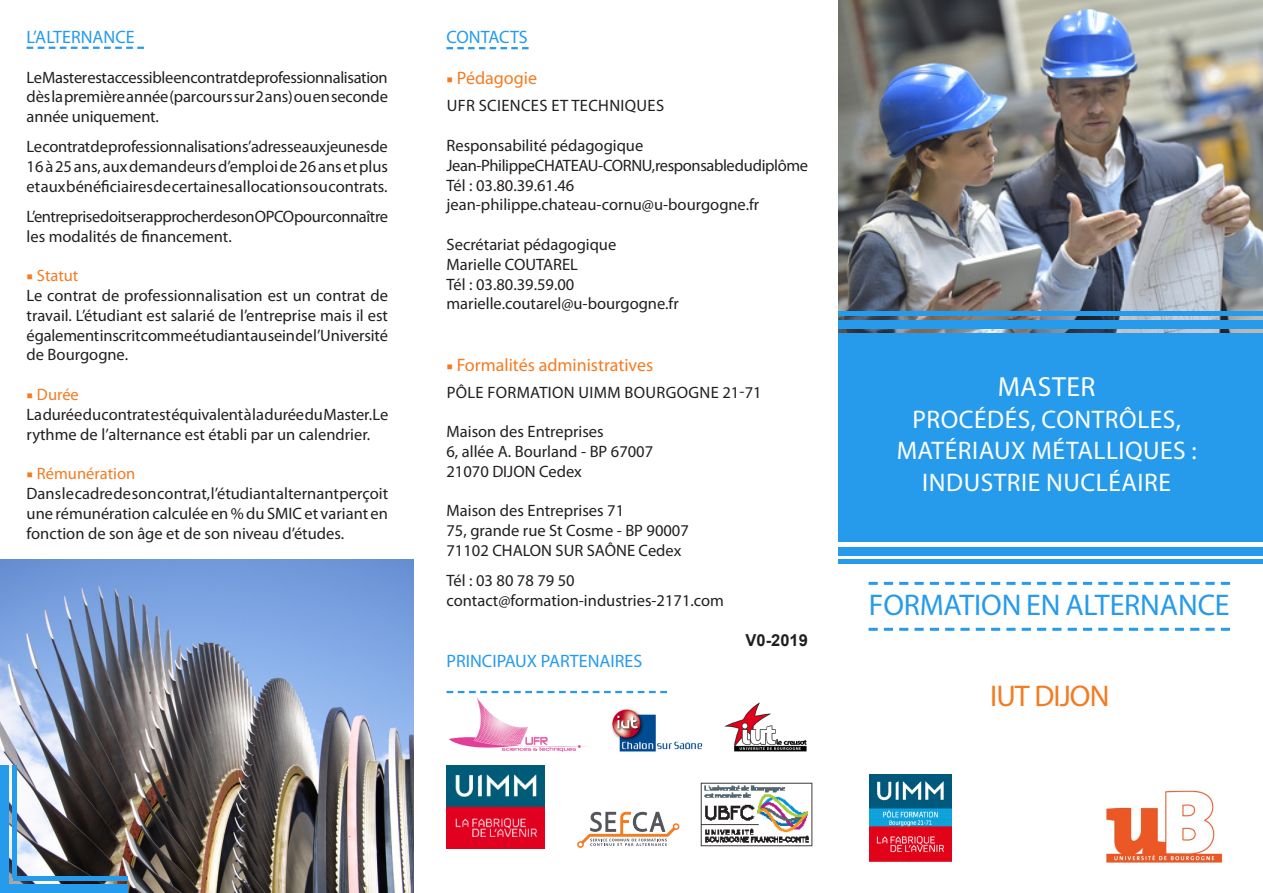
<style>
.page{position:relative;width:1263px;height:893px;background:#fff}
.page>*{position:absolute;margin:0;border:0;box-sizing:border-box;transform-origin:0 0}
.t1{font:30px "Myriad Pro";letter-spacing:-.005em;color:#269beb}
.t2{font:30px "Myriad Pro";letter-spacing:-.03em;color:#f47b21}
.t3{font:27.75px "Myriad Pro";letter-spacing:.02em;color:#fff}
.t4{font:25.5px "Myriad Pro";letter-spacing:.02em;color:#fff}
.t5{font:18px "Myriad Pro";color:#269beb}
.t6{font:18px "Myriad Pro";color:#f47b21}
.t7{font:16.5px/19.8px "Myriad Pro";color:#231f20;text-align:justify}
.t8{font:16.5px/19.8px "Myriad Pro";letter-spacing:-.025em;color:#231f20}
.t9{font:16.5px "Myriad Pro";letter-spacing:.02em;color:#231f20}
.t10{font:16.5px "Myriad Pro";color:#f47b21}
.t11{font:700 16.5px "Arial";color:#231f20}
.s1{font-family:"Minion Pro";font-weight:500}
.s2{font-family:"Minion Pro";font-weight:500;font-size:16.5px}
</style>
<div class="page">
<img style="left:0;top:560px;width:413px;height:333px">
<img style="left:839px;top:0;width:424px;height:333px">
<img style="left:611px;top:708px;width:92px;height:44px">
<div style="left:839px;top:333px;width:424px;height:209px;background:#269beb"></div>
<hr style="left:839px;top:560px;width:424px;height:4px;background:#269beb">
<hr style="left:839px;top:312px;width:424px;height:4px;background:#269beb">
<div style="left:839px;top:547px;width:424px;height:8px;background:#269beb"></div>
<div style="left:839px;top:320px;width:424px;height:9px;background:#269beb"></div>
<svg style="left:868px;top:628px;width:362px;height:3px"></svg>
<svg style="left:868px;top:582px;width:362px;height:3px"></svg>
<svg style="left:446px;top:47px;width:83px;height:2px"></svg>
<svg style="left:446px;top:691px;width:221px;height:2px"></svg>
<svg style="left:577px;top:812px;width:102px;height:36px"></svg>
<hr style="left:13px;top:765px;width:4px;height:113px;background:#269beb">
<hr style="left:13px;top:876px;width:115px;height:4px;background:#269beb">
<div style="left:0;top:765px;width:9px;height:128px;background:#269beb"></div>
<div style="left:0;top:884px;width:128px;height:9px;background:#269beb"></div>
<svg style="left:27px;top:47px;width:117px;height:2px"></svg>
<img style="left:449px;top:697px;width:138px;height:55px">
<img style="left:724px;top:702px;width:83px;height:50px">
<img style="left:1106px;top:790px;width:117px;height:73px">
<img style="left:700px;top:782px;width:113px;height:65px">
<img style="left:869px;top:774px;width:82px;height:88px">
<img style="left:446px;top:765px;width:98px;height:84px">
<p class="t5" style="left:27px;top:26px;width:110px">L’ALTERNANCE</p>
<p class="t7" style="left:27px;top:67px;width:363px">Le Master est accessible en contrat de professionnalisation dès la première année (parcours sur 2 ans) ou en seconde année uniquement.</p>
<p class="t7" style="left:27px;top:136px;width:363px">Le contrat de professionnalisation s’adresse aux jeunes de 16 à 25 ans, aux demandeurs d’emploi de 26 ans et plus et aux bénéficiaires de certaines allocations ou contrats.</p>
<p class="t8" style="left:27px;top:206px;width:363px">L’entreprise doit se rapprocher de son OPCO pour connaître les modalités de financement.</p>
<p class="t10" style="left:27px;top:265px;width:53px"><span class="s1">■</span> Statut</p>
<p class="t7" style="left:27px;top:285px;width:363px">Le contrat de professionnalisation est un contrat de travail. L’étudiant est salarié de l’entreprise mais il est également inscrit comme étudiant au sein de l’Université de Bourgogne.</p>
<p class="t10" style="left:27px;top:384px;width:54px"><span class="s1">■</span> Durée</p>
<p class="t7" style="left:27px;top:404px;width:363px">La durée du contrat est équivalent à la durée du Master. Le rythme de l’alternance est établi par un calendrier.</p>
<p class="t10" style="left:27px;top:463px;width:110px"><span class="s1">■</span> Rémunération</p>
<p class="t7" style="left:27px;top:483px;width:363px">Dans le cadre de son contrat, l’étudiant alternant perçoit une rémunération calculée en % du SMIC et variant en fonction de son âge et de son niveau d’études.</p>
<p class="t5" style="left:446px;top:26px;width:83px">CONTACTS</p>
<p class="t6" style="left:446px;top:67px;width:92px"><span class="s2">■</span> Pédagogie</p>
<p class="t9" style="left:447px;top:96px;width:219px">UFR SCIENCES ET TECHNIQUES</p>
<p class="t7" style="left:446px;top:135px;width:198px">Responsabilité pédagogique</p>
<p class="t8" style="left:446px;top:155px;width:363px">Jean-Philippe CHATEAU-CORNU, responsable du diplôme</p>
<p class="t7" style="left:446px;top:175px;width:129px">Tél : 03.80.39.61.46</p>
<p class="t7" style="left:446px;top:195px;width:314px">jean-philippe.chateau-cornu@u-bourgogne.fr</p>
<p class="t7" style="left:446px;top:234px;width:171px">Secrétariat pédagogique</p>
<p class="t7" style="left:446px;top:254px;width:133px">Marielle COUTAREL</p>
<p class="t7" style="left:446px;top:274px;width:129px">Tél : 03.80.39.59.00</p>
<p class="t7" style="left:446px;top:294px;width:234px">marielle.coutarel@u-bourgogne.fr</p>
<p class="t6" style="left:446px;top:353px;width:208px"><span class="s2">■</span> Formalités administratives</p>
<p class="t9" style="left:447px;top:382px;width:317px">PÔLE FORMATION UIMM BOURGOGNE 21-71</p>
<p class="t7" style="left:446px;top:421px;width:208px">Maison des Entreprises<br>6, allée A. Bourland - BP 67007</p>
<p class="t7" style="left:446px;top:461px;width:137px">21070 DIJON Cedex</p>
<p class="t7" style="left:446px;top:501px;width:179px">Maison des Entreprises 71</p>
<p class="t7" style="left:446px;top:520px;width:244px">75, grande rue St Cosme - BP 90007</p>
<p class="t7" style="left:446px;top:540px;width:236px">71102 CHALON SUR SAÔNE Cedex</p>
<p class="t7" style="left:446px;top:571px;width:130px">Tél : 03 80 78 79 50</p>
<p class="t7" style="left:446px;top:590px;width:279px">contact@formation-industries-2171.com</p>
<p class="t11" style="left:745px;top:628px;width:64px">V0-2019</p>
<p class="t5" style="left:446px;top:650px;width:197px">PRINCIPAUX PARTENAIRES</p>
<p class="t3" style="left:998px;top:370px;width:99px">MASTER</p>
<p class="t4" style="left:912px;top:404px;width:270px">PROCÉDÉS, CONTRÔLES,</p>
<p class="t4" style="left:897px;top:435px;width:302px">MATÉRIAUX MÉTALLIQUES :</p>
<p class="t4" style="left:922px;top:467px;width:250px">INDUSTRIE NUCLÉAIRE</p>
<p class="t1" style="left:869px;top:587px;width:362px">FORMATION EN ALTERNANCE</p>
<p class="t2" style="left:990px;top:677px;width:121px">IUT DIJON</p>
</div>
